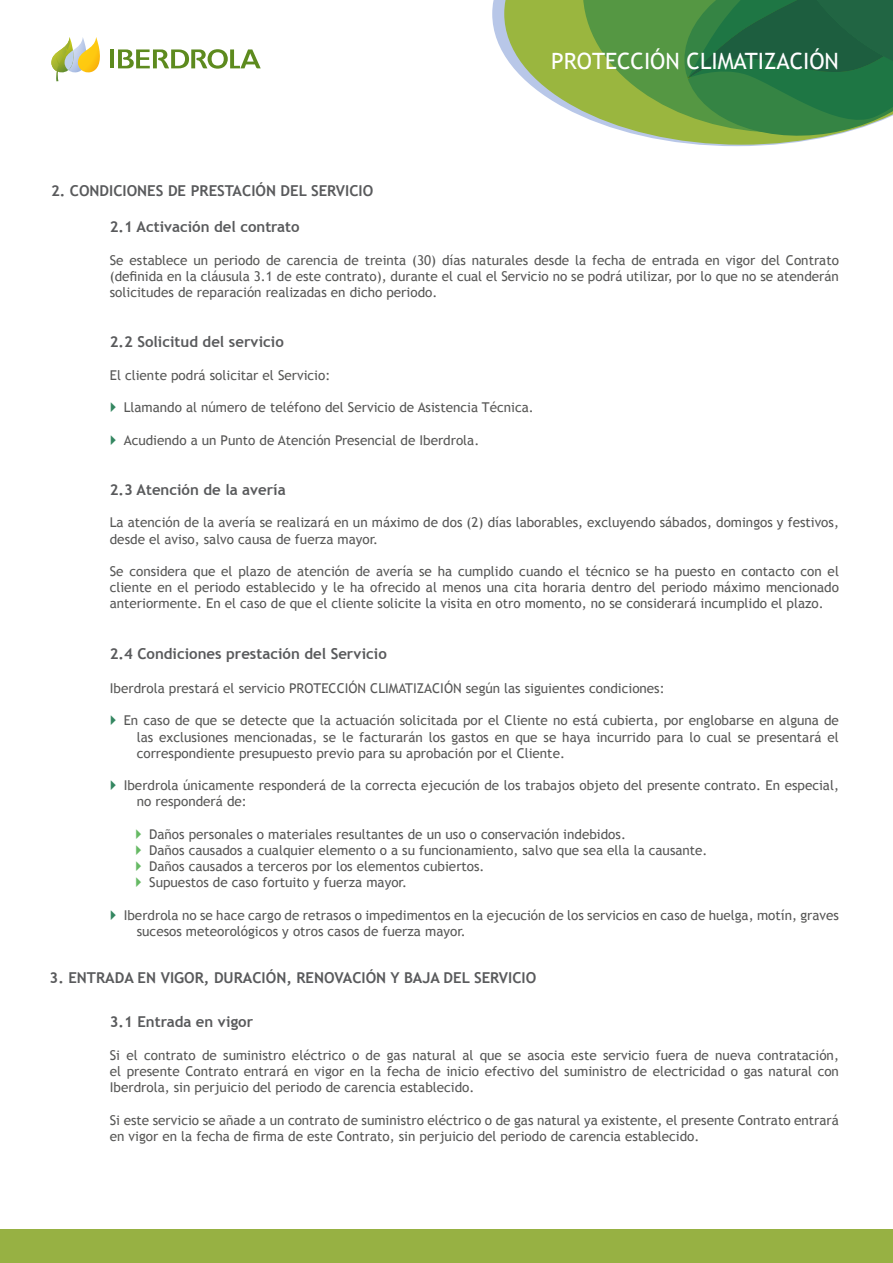
<style>
.page{position:relative;width:893px;height:1263px;background:#fff}
.page>*{position:absolute;margin:0;border:0;box-sizing:border-box;transform-origin:0 0}
.t1{font:22.5px "Trebuchet MS";color:#fff}
.t2{font:700 15px "Trebuchet MS";color:#595a5c}
.t3{font:13.5px/16.2px "Trebuchet MS";color:#575756}
</style>
<div class="page">
<svg style="left:492px;top:0;width:274px;height:146px"></svg>
<svg style="left:504px;top:0;width:79px;height:145px;fill:#9ab63f"></svg>
<svg style="left:583px;top:0;width:310px;height:145px;background:#508d4f"></svg>
<svg style="left:51px;top:37px;width:49px;height:44px"></svg>
<hr style="left:110px;top:49px;width:4px;height:19px;background:#5d8a1e">
<svg style="left:118px;top:49px;width:143px;height:20px"></svg>
<div style="left:0;top:1229px;width:893px;height:34px;background:#97b143"></div>
<h1 class="t1" style="left:551px;top:47px;width:289px">PROTECCIÓN CLIMATIZACIÓN</h1>
<p class="t2" style="left:51px;top:181px;width:324px">2. CONDICIONES DE PRESTACIÓN DEL SERVICIO</p>
<p class="t2" style="left:110px;top:217px;width:191px">2.1 Activación del contrato</p>
<p class="t3" style="left:110px;top:252px;width:731px;text-align:justify">Se establece un periodo de carencia de treinta (30) días naturales desde la fecha de entrada en vigor del Contrato (definida en la cláusula 3.1 de este contrato), durante el cual el Servicio no se podrá utilizar, por lo que no se atenderán solicitudes de reparación realizadas en dicho periodo.</p>
<p class="t2" style="left:110px;top:333px;width:176px">2.2 Solicitud del servicio</p>
<p class="t3" style="left:110px;top:367px;width:222px">El cliente podrá solicitar el Servicio:</p>
<p class="t3" style="left:124px;top:399px;width:412px">Llamando al número de teléfono del Servicio de Asistencia Técnica.</p>
<p class="t3" style="left:124px;top:432px;width:357px">Acudiendo a un Punto de Atención Presencial de Iberdrola.</p>
<p class="t2" style="left:110px;top:480px;width:177px">2.3 Atención de la avería</p>
<p class="t3" style="left:110px;top:515px;width:731px">La atención de la avería se realizará en un máximo de dos (2) días laborables, excluyendo sábados, domingos y festivos, desde el aviso, salvo causa de fuerza mayor.</p>
<p class="t3" style="left:110px;top:563px;width:731px;text-align:justify">Se considera que el plazo de atención de avería se ha cumplido cuando el técnico se ha puesto en contacto con el cliente en el periodo establecido y le ha ofrecido al menos una cita horaria dentro del periodo máximo mencionado anteriormente. En el caso de que el cliente solicite la visita en otro momento, no se considerará incumplido el plazo.</p>
<p class="t2" style="left:110px;top:644px;width:279px">2.4 Condiciones prestación del Servicio</p>
<p class="t3" style="left:110px;top:680px;width:556px">Iberdrola prestará el servicio PROTECCIÓN CLIMATIZACIÓN según las siguientes condiciones:</p>
<p class="t3" style="left:137px;top:713px;width:704px;text-align:justify;text-indent:-13px">En caso de que se detecte que la actuación solicitada por el Cliente no está cubierta, por englobarse en alguna de las exclusiones mencionadas, se le facturarán los gastos en que se haya incurrido para lo cual se presentará el correspondiente presupuesto previo para su aprobación por el Cliente.</p>
<p class="t3" style="left:137px;top:777px;width:704px;text-indent:-13px">Iberdrola únicamente responderá de la correcta ejecución de los trabajos objeto del presente contrato. En especial, no responderá de:</p>
<p class="t3" style="left:149px;top:826px;width:560px">Daños personales o materiales resultantes de un uso o conservación indebidos.<br>Daños causados a cualquier elemento o a su funcionamiento, salvo que sea ella la causante.<br>Daños causados a terceros por los elementos cubiertos.<br>Supuestos de caso fortuito y fuerza mayor.</p>
<p class="t3" style="left:137px;top:907px;width:704px;text-indent:-13px">Iberdrola no se hace cargo de retrasos o impedimentos en la ejecución de los servicios en caso de huelga, motín, graves sucesos meteorológicos y otros casos de fuerza mayor.</p>
<p class="t2" style="left:50px;top:968px;width:488px">3. ENTRADA EN VIGOR, DURACIÓN, RENOVACIÓN Y BAJA DEL SERVICIO</p>
<p class="t2" style="left:110px;top:1013px;width:145px">3.1 Entrada en vigor</p>
<p class="t3" style="left:110px;top:1047px;width:731px;text-align:justify">Si el contrato de suministro eléctrico o de gas natural al que se asocia este servicio fuera de nueva contratación, el presente Contrato entrará en vigor en la fecha de inicio efectivo del suministro de electricidad o gas natural con Iberdrola, sin perjuicio del periodo de carencia establecido.</p>
<p class="t3" style="left:110px;top:1112px;width:731px">Si este servicio se añade a un contrato de suministro eléctrico o de gas natural ya existente, el presente Contrato entrará en vigor en la fecha de firma de este Contrato, sin perjuicio del periodo de carencia establecido.</p>
</div>
